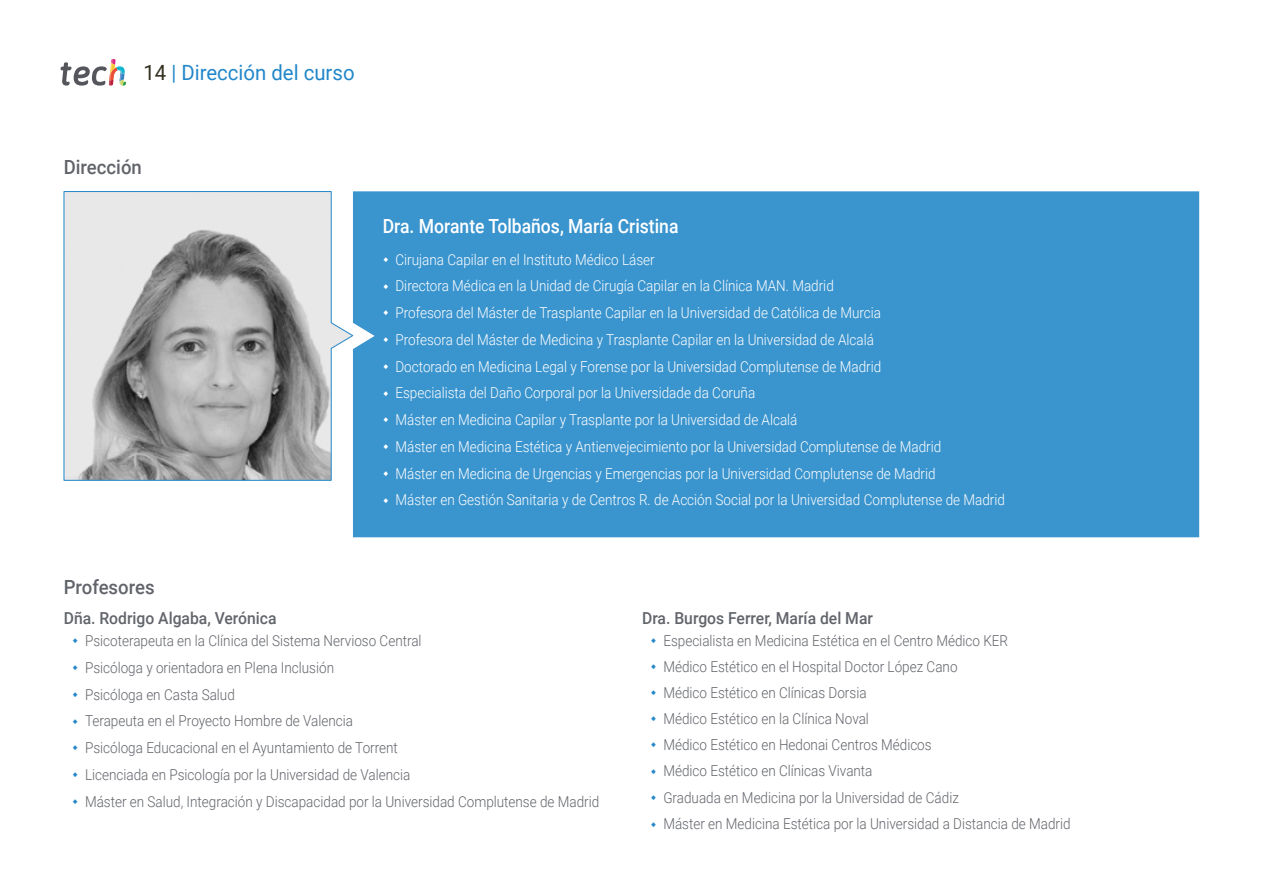
<style>
.page{position:relative;width:1263px;height:893px;background:#fff}
.page>*{position:absolute;margin:0;border:0;box-sizing:border-box;transform-origin:0 0}
.t1{font:21px "Roboto";color:#2287c9}
.t2{font:500 19.5px "Roboto";color:#fff;scale:.9 1}
.t3{font:500 19.5px "Roboto";color:#61646a;scale:.95 1}
.t4{font:500 16.5px "Roboto";color:#61646a;scale:.95 1}
.t5{font:300 15px/26.7px "Roboto";color:#fff;scale:.9 1}
.t6{font:300 15px/26.2px "Roboto";color:#61646a;scale:.9 1}
.s1{color:#322e1f}
</style>
<div class="page">
<svg style="left:61px;top:59px;width:65px;height:27px"></svg>
<div style="left:353px;top:191px;width:846px;height:346px;background:#3a94ce"></div>
<svg style="left:64px;top:191px;width:289px;height:290px;background:#b9babb"></svg>
<svg style="left:384px;top:257px;width:4px;height:5px"></svg>
<svg style="left:384px;top:284px;width:4px;height:5px"></svg>
<svg style="left:384px;top:310px;width:4px;height:5px"></svg>
<svg style="left:384px;top:337px;width:4px;height:5px"></svg>
<svg style="left:384px;top:364px;width:4px;height:5px"></svg>
<svg style="left:384px;top:391px;width:4px;height:5px"></svg>
<svg style="left:384px;top:417px;width:4px;height:5px"></svg>
<svg style="left:384px;top:444px;width:4px;height:5px"></svg>
<svg style="left:384px;top:471px;width:4px;height:5px"></svg>
<svg style="left:384px;top:498px;width:4px;height:5px"></svg>
<h1 class="t1" style="left:144px;top:57px;width:213px"><span class="s1">14</span> | Dirección del curso</h1>
<h2 class="t3" style="left:64px;top:154px;width:84px">Dirección</h2>
<h2 class="t3" style="left:64px;top:574px;width:97px">Profesores</h2>
<h2 class="t2" style="left:383px;top:212px;width:330px">Dra. Morante Tolbaños, María Cristina</h2>
<p class="t5" style="left:395px;top:245px;width:679px">Cirujana Capilar en el Instituto Médico Láser<br>Directora Médica en la Unidad de Cirugía Capilar en la Clínica MAN. Madrid<br>Profesora del Máster de Trasplante Capilar en la Universidad de Católica de Murcia<br>Profesora del Máster de Medicina y Trasplante Capilar en la Universidad de Alcalá<br>Doctorado en Medicina Legal y Forense por la Universidad Complutense de Madrid<br>Especialista del Daño Corporal por la Universidade da Coruña<br>Máster en Medicina Capilar y Trasplante por la Universidad de Alcalá<br>Máster en Medicina Estética y Antienvejecimiento por la Universidad Complutense de Madrid<br>Máster en Medicina de Urgencias y Emergencias por la Universidad Complutense de Madrid<br>Máster en Gestión Sanitaria y de Centros R. de Acción Social por la Universidad Complutense de Madrid</p>
<p class="t4" style="left:64px;top:606px;width:225px">Dña. Rodrigo Algaba, Verónica</p>
<p class="t6" style="left:85px;top:627px;width:573px;line-height:26.7px">Psicoterapeuta en la Clínica del Sistema Nervioso Central<br>Psicóloga y orientadora en Plena Inclusión<br>Psicóloga en Casta Salud<br>Terapeuta en el Proyecto Hombre de Valencia<br>Psicóloga Educacional en el Ayuntamiento de Torrent<br>Licenciada en Psicología por la Universidad de Valencia<br>Máster en Salud, Integración y Discapacidad por la Universidad Complutense de Madrid</p>
<p class="t4" style="left:642px;top:606px;width:244px">Dra. Burgos Ferrer, María del Mar</p>
<p class="t6" style="left:663px;top:627px;width:454px">Especialista en Medicina Estética en el Centro Médico KER<br>Médico Estético en el Hospital Doctor López Cano<br>Médico Estético en Clínicas Dorsia<br>Médico Estético en la Clínica Noval<br>Médico Estético en Hedonai Centros Médicos<br>Médico Estético en Clínicas Vivanta<br>Graduada en Medicina por la Universidad de Cádiz<br>Máster en Medicina Estética por la Universidad a Distancia de Madrid</p>
</div>
